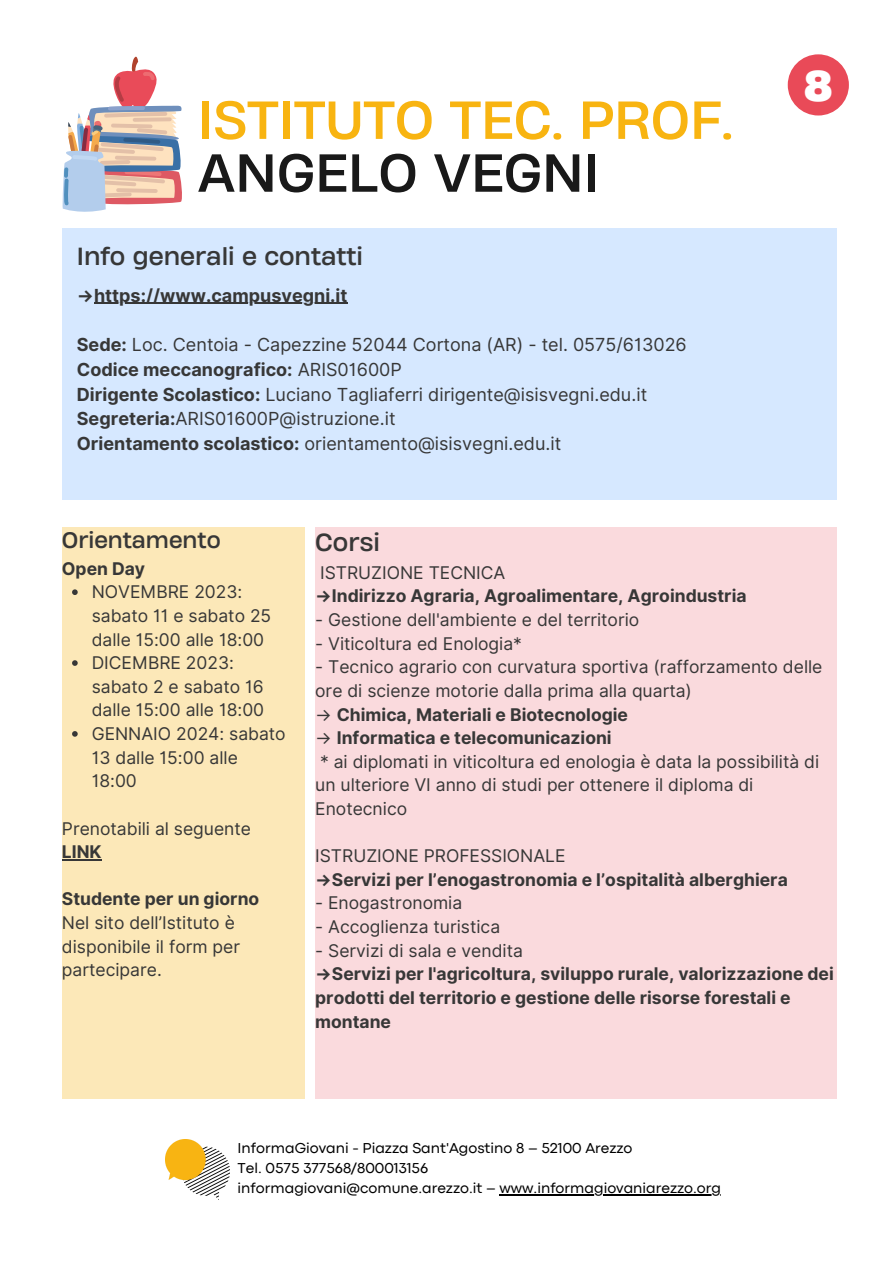
<style>
.page{position:relative;width:893px;height:1264px;background:#fff}
.page>*{position:absolute;margin:0;border:0;box-sizing:border-box;transform-origin:0 0}
.t1{font:50.25px "Heading Now 74";color:#f8b411}
.t2{font:50.25px "Heading Now 74";color:#191919}
.t3{font:700 40.5px "Heading Now 76";color:#fff}
.t4{font:23.25px "Heading Now 74";color:#373737}
.t5{font:21.15px "Heading Now 74";color:#373737}
.t6{font:18px "Inter";color:#373737}
.t7{font:700 18px "Inter";color:#373737}
.t8{font:17.55px/23.5px "Inter";color:#373737}
.t9{font:700 17.55px/23.5px "Inter";color:#373737}
.t10{font:15px "Codec Pro";color:#000}
.s1{font-weight:700}
.s2{font-weight:400}
</style>
<div class="page">
<div style="left:62px;top:527px;width:243px;height:571px;background:#fce8b8"></div>
<div style="left:315px;top:527px;width:521px;height:571px;background:#fadadd"></div>
<div style="left:62px;top:228px;width:774px;height:272px;background:#d6e8ff"></div>
<img style="left:165px;top:1139px;width:64px;height:59px">
<svg style="left:62px;top:56px;width:120px;height:156px"></svg>
<svg style="left:72px;top:589px;width:6px;height:6px"></svg>
<svg style="left:72px;top:660px;width:6px;height:6px"></svg>
<svg style="left:72px;top:731px;width:6px;height:5px"></svg>
<hr style="left:62px;top:859px;width:40px;height:1px;background:#373737">
<hr style="left:94px;top:303px;width:253px;height:1px;background:#373737">
<hr style="left:499px;top:1194px;width:222px;height:1px;background:#000">
<div style="left:787px;top:54px;width:61px;height:61px;background:#e94a58;border-radius:50%"></div>
<p class="t1" style="left:198px;top:86px;width:536px">ISTITUTO TEC. PROF.</p>
<p class="t2" style="left:198px;top:139px;width:403px">ANGELO VEGNI</p>
<p class="t4" style="left:77px;top:241px;width:288px">Info generali e contatti</p>
<p class="t7" style="left:77px;top:284px;width:272px">→https://www.campusvegni.it</p>
<p class="t6" style="left:77px;top:334px;width:611px"><span class="s1">Sede:</span> Loc. Centoia - Capezzine 52044 Cortona (AR) - tel. 0575/613026</p>
<p class="t7" style="left:77px;top:358px;width:326px">Codice meccanografico: <span class="s2">ARIS01600P</span></p>
<p class="t6" style="left:77px;top:383px;width:572px"><span class="s1">Dirigente Scolastico:</span> Luciano Tagliaferri dirigente@isisvegni.edu.it</p>
<p class="t6" style="left:77px;top:408px;width:320px"><span class="s1">Segreteria:</span>ARIS01600P@istruzione.it</p>
<p class="t6" style="left:77px;top:433px;width:486px"><span class="s1">Orientamento scolastico:</span> orientamento@isisvegni.edu.it</p>
<p class="t3" style="left:803px;top:58px;width:30px">8</p>
<p class="t5" style="left:62px;top:525px;width:160px">Orientamento</p>
<p class="t9" style="left:62px;top:556px;width:85px">Open Day</p>
<p class="t8" style="left:92px;top:580px;width:181px">NOVEMBRE 2023: sabato 11 e sabato 25 dalle 15:00 alle 18:00</p>
<p class="t8" style="left:92px;top:651px;width:174px">DICEMBRE 2023: sabato 2 e sabato 16 dalle 15:00 alle 18:00</p>
<p class="t8" style="left:92px;top:722px;width:195px">GENNAIO 2024: sabato<br>13 dalle 15:00 alle<br>18:00</p>
<p class="t8" style="left:62px;top:816px;width:190px">Prenotabili al seguente<br><span class="s1">LINK</span></p>
<p class="t9" style="left:62px;top:887px;width:199px">Studente per un giorno</p>
<p class="t8" style="left:62px;top:910px;width:180px">Nel sito dell’Istituto è disponibile il form per partecipare.</p>
<p class="t4" style="left:315px;top:526px;width:66px">Corsi</p>
<p class="t8" style="left:320px;top:560px;width:187px">ISTRUZIONE TECNICA</p>
<p class="t9" style="left:315px;top:584px;width:433px">→Indirizzo Agraria, Agroalimentare, Agroindustria</p>
<p class="t8" style="left:315px;top:608px;width:325px">- Gestione dell'ambiente e del territorio</p>
<p class="t8" style="left:315px;top:631px;width:208px">- Viticoltura ed Enologia*</p>
<p class="t8" style="left:315px;top:655px;width:508px">- Tecnico agrario con curvatura sportiva (rafforzamento delle ore di scienze motorie dalla prima alla quarta)</p>
<p class="t9" style="left:315px;top:702px;width:314px"><span class="s2">→</span> Chimica, Materiali e Biotecnologie</p>
<p class="t9" style="left:315px;top:726px;width:298px"><span class="s2">→</span> Informatica e telecomunicazioni</p>
<p class="t8" style="left:315px;top:749px;width:505px">* ai diplomati in viticoltura ed enologia è data la possibilità di un ulteriore VI anno di studi per ottenere il diploma di<br>Enotecnico</p>
<p class="t8" style="left:315px;top:844px;width:252px">ISTRUZIONE PROFESSIONALE</p>
<p class="t9" style="left:315px;top:867px;width:474px">→Servizi per l’enogastronomia e l’ospitalità alberghiera</p>
<p class="t8" style="left:315px;top:891px;width:149px">- Enogastronomia</p>
<p class="t8" style="left:315px;top:914px;width:186px">- Accoglienza turistica</p>
<p class="t8" style="left:315px;top:938px;width:209px">- Servizi di sala e vendita</p>
<p class="t9" style="left:315px;top:962px;width:520px">→Servizi per l'agricoltura, sviluppo rurale, valorizzazione dei prodotti del territorio e gestione delle risorse forestali e montane</p>
<p class="t10" style="left:237px;top:1142px;width:396px">InformaGiovani - Piazza Sant'Agostino 8 – 52100 Arezzo</p>
<p class="t10" style="left:237px;top:1162px;width:192px">Tel. 0575 377568/800013156</p>
<p class="t10" style="left:237px;top:1183px;width:485px">informagiovani@comune.arezzo.it – www.informagiovaniarezzo.org</p>
</div>
